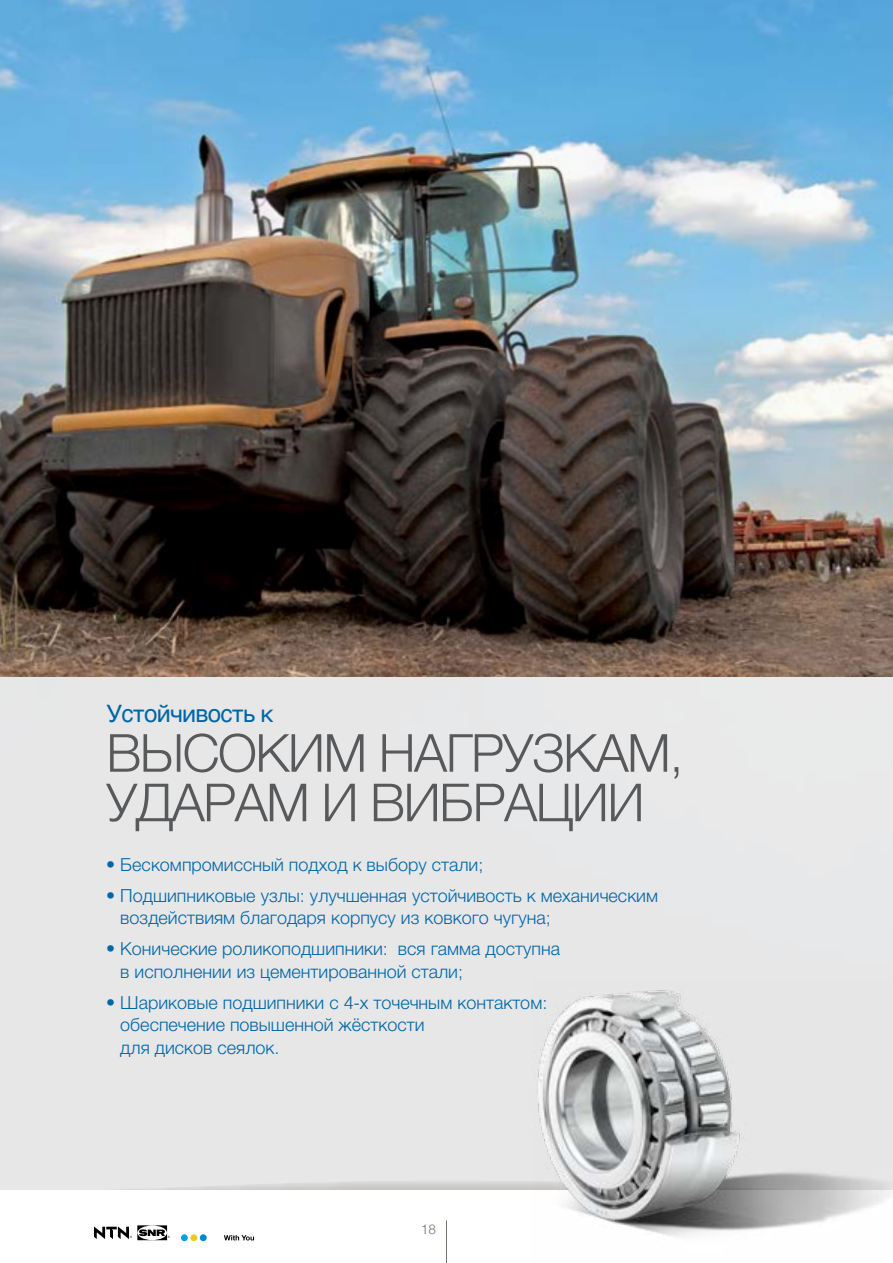
<style>
.page{position:relative;width:893px;height:1263px;background:#e7e7e8}
.page>*{position:absolute;margin:0;border:0;box-sizing:border-box;transform-origin:0 0}
.t1{font:300 52.5px/49.5px "Helvetica";letter-spacing:-.03em;color:#58595b}
.t2{font:24px "Helvetica";letter-spacing:-.03em;color:#0066a6}
.t3{font:300 18px/22.5px "Helvetica";color:#0066a6}
.t4{font:300 13.5px "Helvetica";color:#7d706d}
</style>
<div class="page">
<hr style="left:21px;top:1190px;width:872px;height:1px;background:#a79d9a">
<div style="left:0;top:1191px;width:893px;height:72px;background:#fff"></div>
<hr style="left:446px;top:1220px;width:1px;height:43px;background:#7d706d">
<svg style="left:94px;top:1181px;width:437px;height:59px"></svg>
<div style="left:181px;top:1234px;width:7px;height:7px;background:#00a1e4;border-radius:50%"></div>
<div style="left:200px;top:1234px;width:7px;height:7px;background:#0086cc;border-radius:50%"></div>
<div style="left:190px;top:1234px;width:7px;height:7px;background:#eacc1b;border-radius:50%"></div>
<img style="left:0;top:0;width:893px;height:676px">
<img style="left:531px;top:990px;width:362px;height:247px">
<h2 class="t2" style="left:106px;top:695px;width:169px">Устойчивость к</h2>
<h1 class="t1" style="left:106px;top:725px;width:38px">ВЫСО</h1>
<h1 class="t1" style="left:106px;top:725px;width:579px;text-indent:149px">КИМ НАГРУЗ КАМ ,<br>УДАРАМ И ВИБРАЦИИ</h1>
<p class="t3" style="left:106px;top:852px;width:379px">• Бескомпромиссный подход к выбору стали;</p>
<p class="t3" style="left:120px;top:883px;width:539px;text-indent:-14px">• Подшипниковые узлы: улучшенная устойчивость к механическим воздействиям благодаря корпусу из ковкого чугуна;</p>
<p class="t3" style="left:120px;top:936px;width:441px;text-indent:-14px">• Конические роликоподшипники: вся гамма доступна в исполнении из цементированной стали;</p>
<p class="t3" style="left:120px;top:990px;width:429px;text-indent:-14px">• Шариковые подшипники с 4-х точечным контактом: обеспечение повышенной жёсткости<br>для дисков сеялок.</p>
<p class="t4" style="left:421px;top:1218px;width:17px">18</p>
</div>
